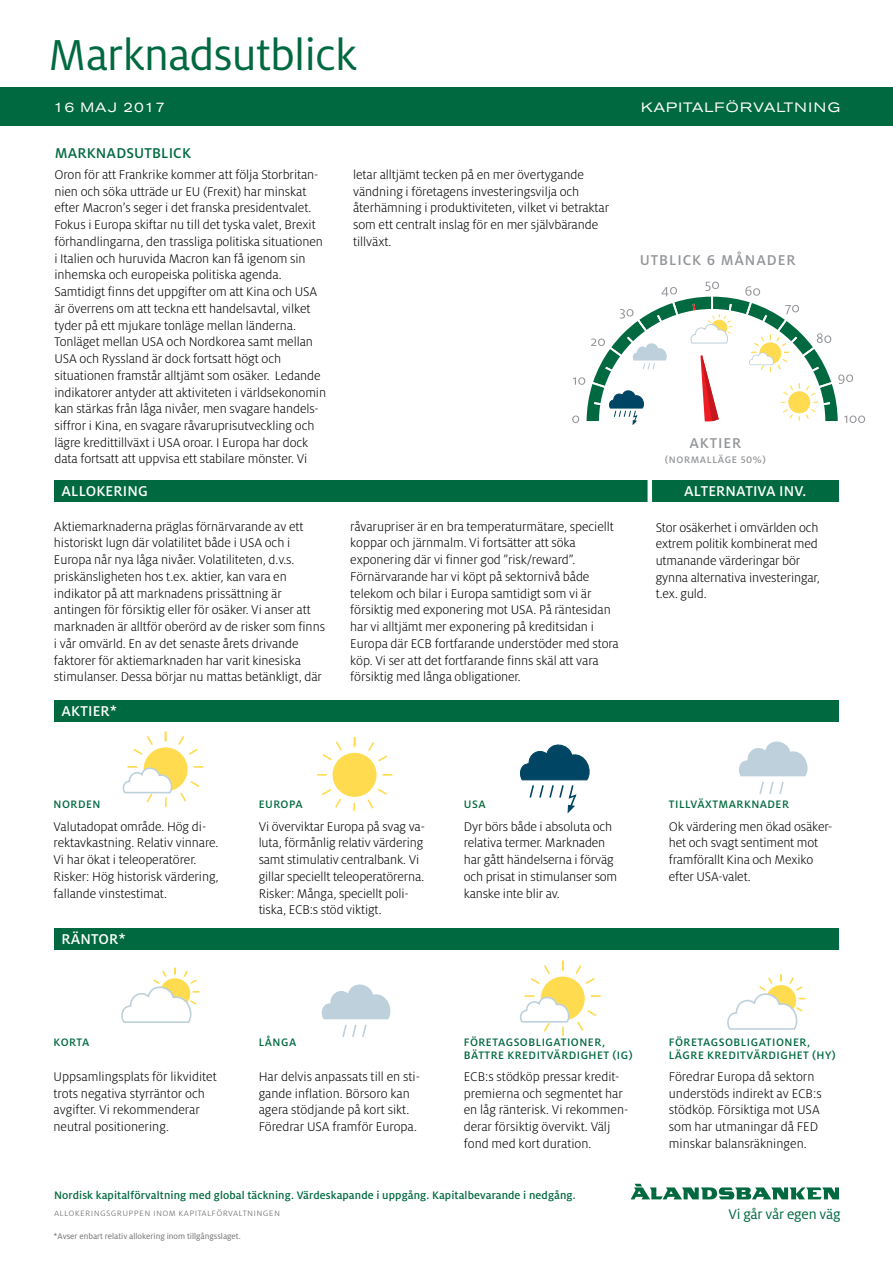
<style>
.page{position:relative;width:893px;height:1263px;background:#fff}
.page>*{position:absolute;margin:0;border:0;box-sizing:border-box;transform-origin:0 0}
.t1{font:48px "Milo OT";letter-spacing:-.015em;color:#006940}
.t2{font:500 15.75px "Milo OT";letter-spacing:.01em;color:#fff}
.t3{font:500 15.75px "Milo OT";letter-spacing:.06em;color:#939598}
.t4{font:500 15.75px "Milo OT";letter-spacing:.01em;color:#006940}
.t5{font:15.3px "Milo OT";letter-spacing:-.01em;color:#006940}
.t6{font:300 13.95px/16.8px "Milo OT";letter-spacing:-.005em;color:#000}
.t7{font:expanded 13.5px "Akzidenz Grotesk BE";letter-spacing:.08em;color:#fff}
.t8{font:500 12px/13.5px "Milo OT";letter-spacing:.04em;color:#006940}
.t9{font:500 12px "Milo OT";letter-spacing:.01em;color:#006940}
.t10{font:300 10.5px "Milo OT";letter-spacing:.03em;color:#6d6e71}
.t11{font:500 10.5px "Milo OT";letter-spacing:.06em;color:#939598}
.t12{font:9px "Milo OT";color:#6d6e71}
</style>
<div class="page">
<div style="left:54px;top:700px;width:785px;height:22px;background:#006940"></div>
<div style="left:54px;top:480px;width:784px;height:22px;background:#006940"></div>
<div style="left:0;top:88px;width:893px;height:38px;background:#006940"></div>
<div style="left:54px;top:928px;width:784px;height:21px;background:#006940"></div>
<svg style="left:739px;top:741px;width:69px;height:53px"></svg>
<svg style="left:122px;top:731px;width:80px;height:76px"></svg>
<svg style="left:519px;top:960px;width:82px;height:77px"></svg>
<svg style="left:121px;top:967px;width:79px;height:56px"></svg>
<svg style="left:631px;top:1184px;width:208px;height:15px"></svg>
<div style="left:647px;top:478px;width:5px;height:27px;background:#fff"></div>
<svg style="left:321px;top:984px;width:70px;height:53px"></svg>
<svg style="left:727px;top:974px;width:79px;height:56px"></svg>
<svg style="left:519px;top:744px;width:71px;height:70px"></svg>
<svg style="left:317px;top:737px;width:76px;height:73px"></svg>
<svg style="left:572px;top:282px;width:293px;height:143px"></svg>
<h1 class="t1" style="left:48px;top:27px;width:310px">Marknadsutblick</h1>
<p class="t7" style="left:54px;top:100px;width:113px">16 MAJ 2017</p>
<p class="t4" style="left:55px;top:143px;width:138px">MARKNADSUTBLICK</p>
<p class="t6" style="left:54px;top:166px;width:273px">Oron för att Frankrike kommer att följa Storbritan&shy;nien och söka utträde ur EU (Frexit) har minskat efter Macron’s seger i det franska presidentvalet.<br>Fokus i Europa skiftar nu till det tyska valet, Brexit förhandlingarna, den trassliga politiska situationen i Italien och huruvida Macron kan få igenom sin inhemska och europeiska politiska agenda.<br>Samtidigt finns det uppgifter om att Kina och USA är överrens om att teckna ett handelsavtal, vilket tyder på ett mjukare tonläge mellan länderna.<br>Tonläget mellan USA och Nordkorea samt mellan USA och Ryssland är dock fortsatt högt och situationen framstår alltjämt som osäker. Ledande indikatorer antyder att aktiviteten i världsekonomin kan stärkas från låga nivåer, men svagare handels&shy;siffror i Kina, en svagare råvaruprisutveckling och lägre kredittillväxt i USA oroar. I Europa har dock data fortsatt att uppvisa ett stabilare mönster. Vi</p>
<p class="t6" style="left:353px;top:166px;width:257px">letar alltjämt tecken på en mer övertygande vändning i företagens investeringsvilja och återhämning i produktiviteten, vilket vi betraktar som ett centralt inslag för en mer självbärande tillväxt.</p>
<p class="t2" style="left:62px;top:482px;width:88px">ALLOKERING</p>
<p class="t6" style="left:54px;top:518px;width:273px">Aktiemarknaderna präglas förnärvarande av ett historiskt lugn där volatilitet både i USA och i Europa når nya låga nivåer. Volatiliteten, d.v.s. priskänsligheten hos t.ex. aktier, kan vara en indikator på att marknadens prissättning är antingen för försiktig eller för osäker. Vi anser att marknaden är alltför oberörd av de risker som finns i vår omvärld. En av det senaste årets drivande faktorer för aktiemarknaden har varit kinesiska stimulanser. Dessa börjar nu mattas betänkligt, där</p>
<p class="t6" style="left:350px;top:518px;width:270px">råvarupriser är en bra temperaturmätare, speciellt koppar och järnmalm. Vi fortsätter att söka exponering där vi finner god ”risk/reward”.<br>Förnärvarande har vi köpt på sektornivå både telekom och bilar i Europa samtidigt som vi är försiktig med exponering mot USA. På räntesidan har vi alltjämt mer exponering på kreditsidan i Europa där ECB fortfarande understöder med stora köp. Vi ser att det fortfarande finns skäl att vara försiktig med långa obligationer.</p>
<p class="t2" style="left:62px;top:702px;width:57px">AKTIER*</p>
<p class="t7" style="left:641px;top:100px;width:200px">KAPITALFÖRVALTNING</p>
<p class="t3" style="left:640px;top:250px;width:157px">UTBLICK 6 MÅNADER</p>
<p class="t3" style="left:689px;top:434px;width:53px">AKTIER</p>
<p class="t11" style="left:665px;top:453px;width:103px">(N ORMALLÄGE 50%)</p>
<p class="t2" style="left:684px;top:482px;width:124px">ALTERNATIVA INV.</p>
<p class="t6" style="left:656px;top:519px;width:166px">Stor osäkerhet i omvärlden och extrem politik kombinerat med utmanande värderingar bör gynna alternativa investeringar, t.ex. guld.</p>
<p class="t8" style="left:54px;top:798px;width:48px">NORDEN</p>
<p class="t8" style="left:259px;top:798px;width:44px">EUROPA</p>
<p class="t8" style="left:464px;top:798px;width:22px">USA</p>
<p class="t6" style="left:54px;top:818px;width:167px">Valutadopat område. Hög di&shy;rektavkastning. Relativ vinnare.<br>Vi har ökat i teleoperatörer.<br>Risker: Hög historisk värdering, fallande vinstestimat.</p>
<p class="t2" style="left:62px;top:929px;width:66px">RÄNTOR*</p>
<p class="t6" style="left:259px;top:818px;width:168px">Vi överviktar Europa på svag va&shy;luta, förmånlig relativ värdering samt stimulativ centralbank. Vi gillar speciellt teleoperatörerna.<br>Risker: Många, speciellt poli&shy;tiska, ECB:s stöd viktigt.</p>
<p class="t6" style="left:464px;top:818px;width:155px">Dyr börs både i absoluta och relativa termer. Marknaden har gått händelserna i förväg och prisat in stimulanser som kanske inte blir av.</p>
<p class="t8" style="left:669px;top:798px;width:122px">TILLVÄXTMARKNADER</p>
<p class="t6" style="left:669px;top:818px;width:165px">Ok värdering men ökad osäker&shy;het och svagt sentiment mot framförallt Kina och Mexiko efter USA-valet.</p>
<p class="t8" style="left:54px;top:1035px;width:36px">KORTA</p>
<p class="t8" style="left:259px;top:1035px;width:38px">LÅNGA</p>
<p class="t8" style="left:464px;top:1035px;width:170px">FÖRETAGSOBLIGATIONER,<br>BÄTTRE KREDITVÄRDIGHET (IG)</p>
<p class="t6" style="left:54px;top:1068px;width:165px">Uppsamlingsplats för likviditet trots negativa styrräntor och avgifter. Vi rekommenderar neutral positionering.</p>
<p class="t6" style="left:464px;top:1068px;width:166px">ECB:s stödköp pressar kredit&shy;premierna och segmentet har en låg ränterisk. Vi rekommen&shy;derar försiktig övervikt. Välj fond med kort duration.</p>
<p class="t6" style="left:259px;top:1068px;width:163px">Har delvis anpassats till en sti&shy;gande inflation. Börsoro kan agera stödjande på kort sikt.<br>Föredrar USA framför Europa.</p>
<p class="t9" style="left:54px;top:1188px;width:523px">N ORDISK KAPITALFÖRVALTNING MED GLOBAL TÄCKNING. VÄRDESKAPANDE I UPPGÅNG. KAPITALBEVARANDE I NEDGÅNG.</p>
<p class="t8" style="left:669px;top:1035px;width:168px">FÖRETAGSOBLIGATIONER,<br>LÄGRE KREDITVÄRDIGHET (HY)</p>
<p class="t6" style="left:669px;top:1068px;width:154px">Föredrar Europa då sektorn understöds indirekt av ECB:s stödköp. Försiktiga mot USA som har utmaningar då FED minskar balansräkningen.</p>
<p class="t10" style="left:54px;top:1207px;width:228px">allokeringsgruppen inom kapitalförvaltningen</p>
<p class="t5" style="left:728px;top:1205px;width:114px">Vi går vår egen väg</p>
<p class="t12" style="left:54px;top:1231px;width:189px">*Avser enbart relativ allokering inom tillgångsslaget.</p>
</div>
